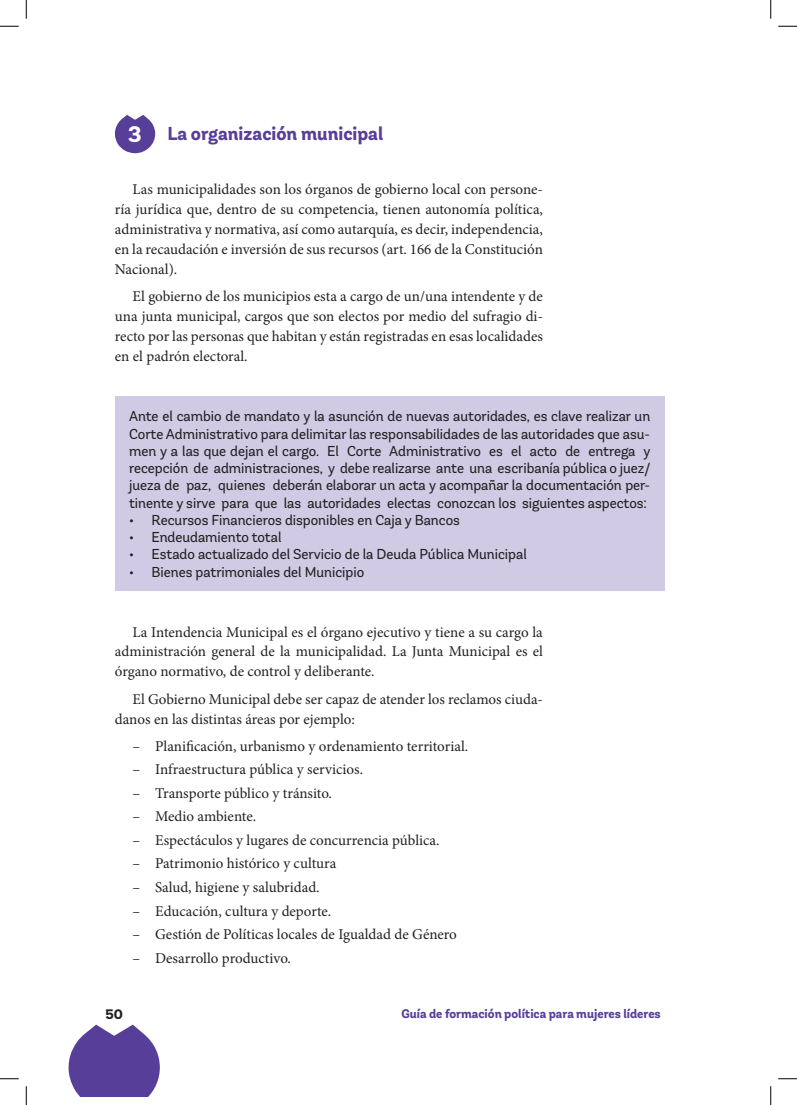
<style>
.page{position:relative;width:797px;height:1105px;background:#fff}
.page>*{position:absolute;margin:0;border:0;box-sizing:border-box;transform-origin:0 0}
.t1{font:700 22.5px "Andes Neue";color:#fff}
.t2{font:700 18.75px "Andes Neue";color:#573e99}
.t3{font:15px/20px "Minion Pro";color:#231f20;text-align:justify}
.t4{font:14.38px/17.2px "Andes Neue";color:#231f20;text-align:justify}
.t5{font:700 13.75px "Andes Neue";color:#231f20}
.t6{font:700 12.5px "Andes Neue";color:#573e99}
</style>
<div class="page">
<svg style="left:68px;top:1025px;width:92px;height:71px"></svg>
<div style="left:115px;top:396px;width:549px;height:195px;background:#d0cae4"></div>
<svg style="left:114px;top:115px;width:41px;height:38px"></svg>
<svg style="left:0;top:25px;width:19px;height:2px"></svg>
<svg style="left:778px;top:25px;width:19px;height:2px"></svg>
<svg style="left:0;top:1078px;width:19px;height:1px"></svg>
<svg style="left:778px;top:1078px;width:19px;height:1px"></svg>
<svg style="left:25px;top:0;width:2px;height:19px"></svg>
<svg style="left:25px;top:1086px;width:2px;height:19px"></svg>
<svg style="left:770px;top:0;width:1px;height:19px"></svg>
<svg style="left:770px;top:1086px;width:1px;height:19px"></svg>
<p class="t2" style="left:167px;top:120px;width:217px">La organización municipal</p>
<p class="t3" style="left:115px;top:179px;width:429px;text-indent:18px">Las municipalidades son los órganos de gobierno local con persone&shy;ría jurídica que, dentro de su competencia, tienen autonomía política, administrativa y normativa, así como autarquía, es decir, independencia, en la recaudación e inversión de sus recursos (art. 166 de la Constitución Nacional).</p>
<p class="t3" style="left:115px;top:286px;width:429px;text-indent:18px">El gobierno de los municipios esta a cargo de un/una intendente y de una junta municipal, cargos que son electos por medio del sufragio di&shy;recto por las personas que habitan y están registradas en esas localidades en el padrón electoral.</p>
<h1 class="t1" style="left:128px;top:119px;width:15px">3</h1>
<p class="t4" style="left:129px;top:408px;width:523px">Ante el cambio de mandato y la asunción de nuevas autoridades, es clave realizar un Corte Administrativo para delimitar las responsabilidades de las autoridades que asu&shy;men y a las que dejan el cargo. El Corte Administrativo es el acto de entrega y recepción de administraciones, y debe realizarse ante una escribanía pública o juez/ jueza de paz, quienes deberán elaborar un acta y acompañar la documentación per&shy;tinente y sirve para que las autoridades electas conozcan los siguientes aspectos:</p>
<p class="t4" style="left:129px;top:511px;width:332px">• Recursos Financieros disponibles en Caja y Bancos</p>
<p class="t4" style="left:129px;top:528px;width:154px">• Endeudamiento total</p>
<p class="t4" style="left:129px;top:546px;width:399px">• Estado actualizado del Servicio de la Deuda Pública Municipal</p>
<p class="t4" style="left:129px;top:563px;width:237px">• Bienes patrimoniales del Municipio</p>
<p class="t3" style="left:115px;top:622px;width:429px;text-indent:18px">La Intendencia Municipal es el órgano ejecutivo y tiene a su cargo la administración general de la municipalidad. La Junta Municipal es el órgano normativo, de control y deliberante.</p>
<p class="t3" style="left:115px;top:689px;width:429px;text-indent:18px">El Gobierno Municipal debe ser capaz de atender los reclamos ciuda&shy;danos en las distintas áreas por ejemplo:</p>
<p class="t3" style="left:133px;top:736px;width:337px">– Planificación, urbanismo y ordenamiento territorial.</p>
<p class="t3" style="left:133px;top:759px;width:232px">– Infraestructura pública y servicios.</p>
<p class="t3" style="left:133px;top:783px;width:201px">– Transporte público y tránsito.</p>
<p class="t3" style="left:133px;top:807px;width:125px">– Medio ambiente.</p>
<p class="t3" style="left:133px;top:830px;width:308px">– Espectáculos y lugares de concurrencia pública.</p>
<p class="t3" style="left:133px;top:854px;width:205px">– Patrimonio histórico y cultura</p>
<p class="t3" style="left:133px;top:877px;width:188px">– Salud, higiene y salubridad.</p>
<p class="t3" style="left:133px;top:901px;width:200px">– Educación, cultura y deporte.</p>
<p class="t3" style="left:133px;top:924px;width:326px">– Gestión de Políticas locales de Igualdad de Género</p>
<p class="t3" style="left:133px;top:948px;width:160px">– Desarrollo productivo.</p>
<p class="t5" style="left:105px;top:1005px;width:19px">50</p>
<p class="t6" style="left:401px;top:1005px;width:261px">Guía de formación política para mujeres líderes</p>
</div>
